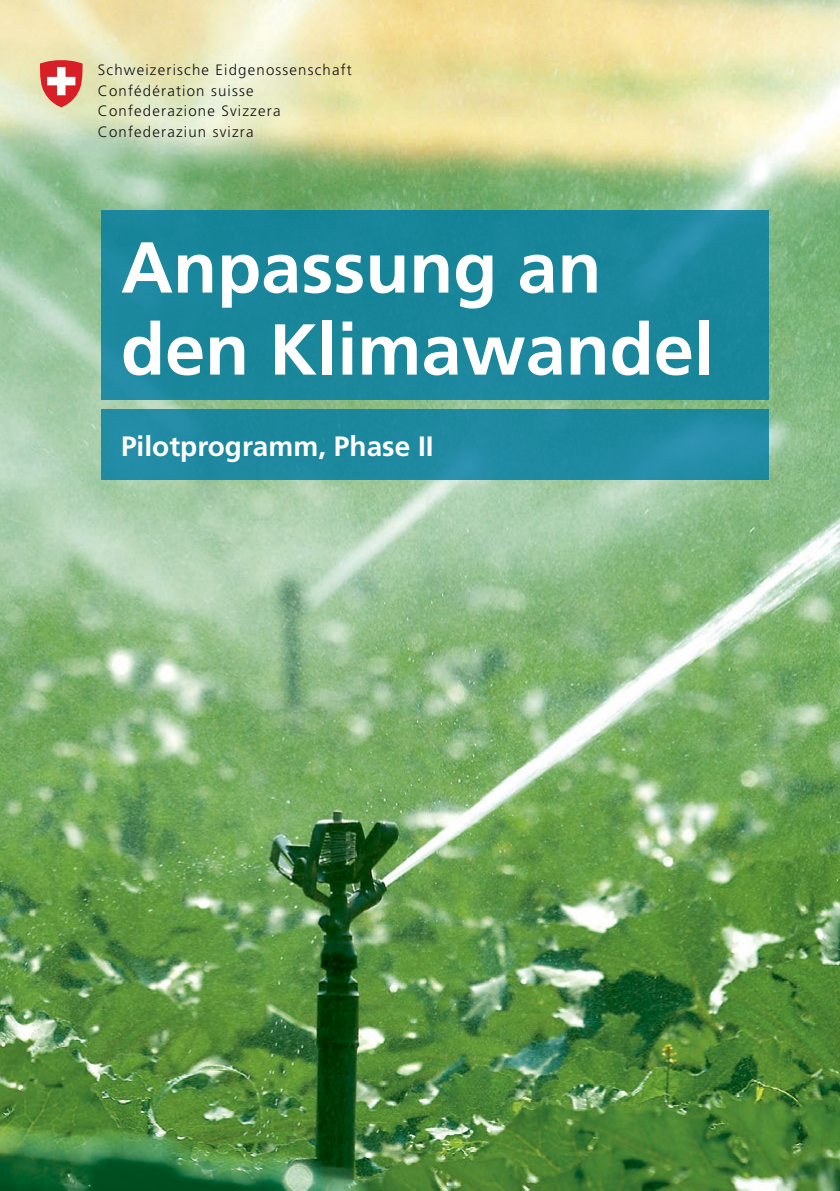
<style>
.page{position:relative;width:840px;height:1191px;background:#fff}
.page>*{position:absolute;margin:0;border:0;box-sizing:border-box;transform-origin:0 0}
.Publikationstitel{font:700 72px/82px "Frutiger";color:#fff}
.Publikationstitel-2{font:700 28px "Frutiger";color:#fff}
.t1{font:300 15px/20.6px "Frutiger";letter-spacing:.08em;color:#121212}
</style>
<div class="page">
<img style="left:0;top:0;width:839px;height:1191px">
<div style="left:101px;top:409px;width:667px;height:71px;background:#1f8aa1"></div>
<div style="left:101px;top:210px;width:667px;height:190px;background:#19869b"></div>
<svg style="left:39px;top:60px;width:44px;height:47px"></svg>
<p class="t1" style="left:98px;top:59px;width:255px">Schweizerische Eidgenossenschaft<br>Confédération suisse<br>Confederazione Svizzera<br>Confederaziun svizra</p>
<h1 class="Publikationstitel" style="left:121px;top:226px;width:594px">Anpassung an den Klimawandel</h1>
<h1 class="Publikationstitel-2" style="left:121px;top:429px;width:314px">Pilotprogramm, Phase II</h1>
</div>
